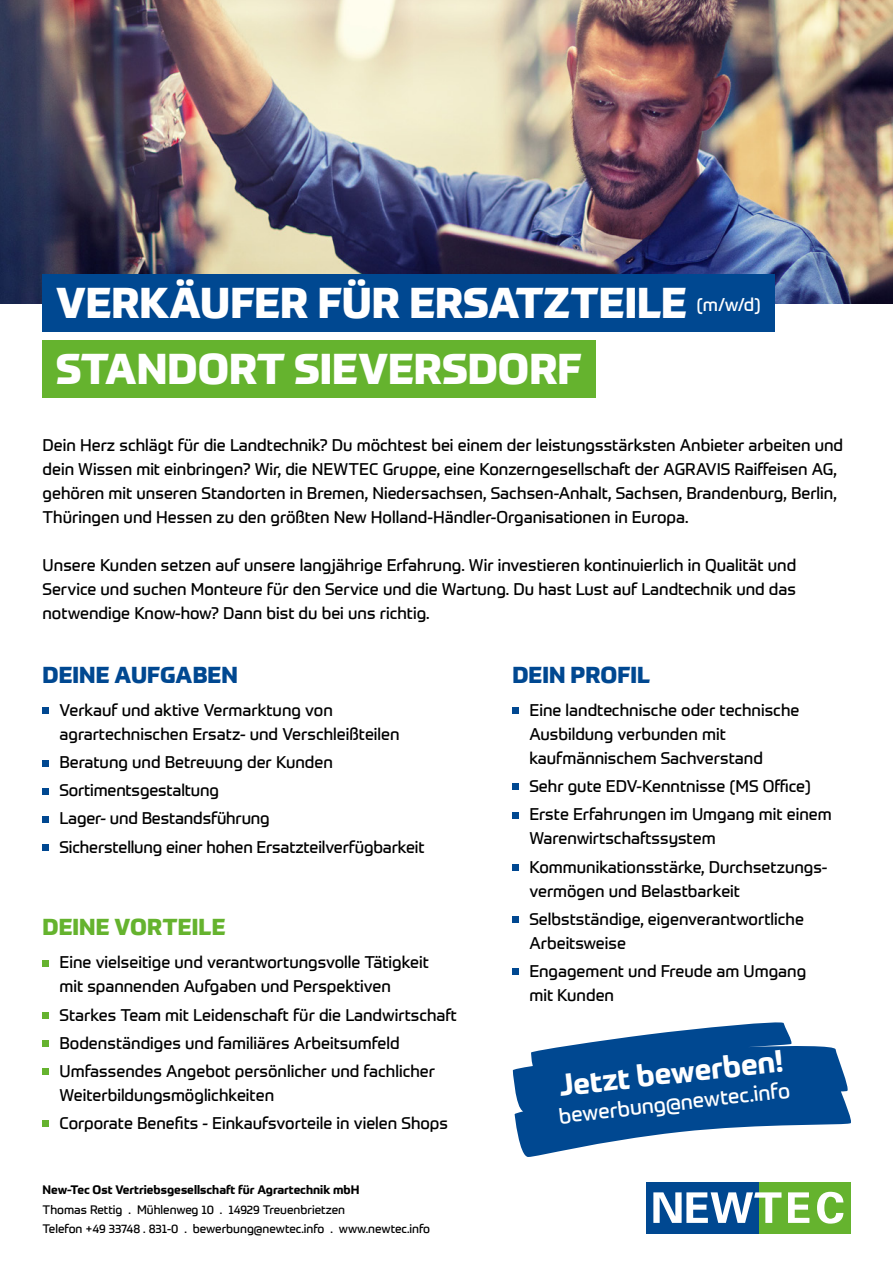
<style>
.page{position:relative;width:893px;height:1263px;background:#fff}
.page>*{position:absolute;margin:0;border:0;box-sizing:border-box;transform-origin:0 0}
.t1{font:800 42px "Prometo";color:#fff}
.t2{font:700 30px "Prometo";color:#fff}
.t3{font:800 22.5px "Prometo";letter-spacing:.005em;color:#004891}
.t4{font:800 22.5px "Prometo";letter-spacing:.005em;color:#65b32e}
.t5{font:21px "Prometo";color:#fff}
.t6{font:18px "Prometo";color:#fff}
.t7{font:16.5px/28.2px "Prometo";color:#000}
.t8{font:12px/19.5px "Prometo";color:#000}
.t9{font:700 12px "Prometo";color:#000}
</style>
<div class="page">
<div style="left:43px;top:341px;width:553px;height:57px;background:#65b32e"></div>
<div style="left:759px;top:1182px;width:91px;height:51px;background:#65b32e"></div>
<div style="left:646px;top:1182px;width:113px;height:51px;background:#004891"></div>
<svg style="left:653px;top:1192px;width:128px;height:31px"></svg>
<svg style="left:817px;top:1192px;width:26px;height:31px"></svg>
<svg style="left:788px;top:1192px;width:21px;height:31px"></svg>
<svg style="left:513px;top:1022px;width:338px;height:135px;fill:#004891"></svg>
<img style="left:0;top:0;width:893px;height:303px">
<div style="left:43px;top:275px;width:731px;height:57px;background:#004891"></div>
<div style="left:512px;top:707px;width:7px;height:7px;background:#004891"></div>
<div style="left:512px;top:864px;width:7px;height:7px;background:#004891"></div>
<div style="left:512px;top:916px;width:7px;height:7px;background:#004891"></div>
<div style="left:512px;top:969px;width:7px;height:6px;background:#004891"></div>
<div style="left:512px;top:784px;width:7px;height:6px;background:#004891"></div>
<div style="left:512px;top:812px;width:7px;height:6px;background:#004891"></div>
<div style="left:43px;top:707px;width:6px;height:7px;background:#004891"></div>
<svg style="left:43px;top:760px;width:6px;height:6px"></svg>
<svg style="left:43px;top:788px;width:6px;height:6px"></svg>
<svg style="left:43px;top:816px;width:6px;height:6px"></svg>
<svg style="left:43px;top:844px;width:6px;height:6px"></svg>
<svg style="left:43px;top:960px;width:6px;height:6px"></svg>
<svg style="left:43px;top:1012px;width:6px;height:6px"></svg>
<div style="left:43px;top:1040px;width:6px;height:7px;background:#65b32e"></div>
<div style="left:43px;top:1068px;width:6px;height:7px;background:#65b32e"></div>
<svg style="left:43px;top:1121px;width:6px;height:6px"></svg>
<h1 class="t1" style="left:56px;top:276px;width:632px">VERKÄUFER FÜR ERSATZTEILE</h1>
<p class="t6" style="left:696px;top:293px;width:66px">(m/w/d)</p>
<h1 class="t1" style="left:56px;top:342px;width:527px">STANDORT SIEVERSDORF</h1>
<p class="t7" style="left:43px;top:433px;width:802px;line-height:24px">Dein Herz schlägt für die Landtechnik? Du möchtest bei einem der leistungsstärksten Anbieter arbeiten und dein Wissen mit einbringen? Wir, die NEWTEC Gruppe, eine Konzerngesellschaft der AGRAVIS Raiffeisen AG, gehören mit unseren Standorten in Bremen, Niedersachsen, Sachsen-Anhalt, Sachsen, Brandenburg, Berlin, Thüringen und Hessen zu den größten New Holland-Händler-Organisationen in Europa.</p>
<p class="t7" style="left:43px;top:553px;width:755px;line-height:24px;text-align:justify">Unsere Kunden setzen auf unsere langjährige Erfahrung. Wir investieren kontinuierlich in Qualität und Service und suchen Monteure für den Service und die Wartung. Du hast Lust auf Landtechnik und das notwendige Know-how? Dann bist du bei uns richtig.</p>
<h3 class="t3" style="left:43px;top:660px;width:197px">DEINE AUFGABEN</h3>
<p class="t7" style="left:60px;top:698px;width:342px;line-height:24px">Verkauf und aktive Vermarktung von agrartechnischen Ersatz- und Verschleißteilen</p>
<p class="t7" style="left:60px;top:748px;width:367px">Beratung und Betreuung der Kunden Sortimentsgestaltung<br>Lager- und Bestandsführung<br>Sicherstellung einer hohen Ersatzteilverfügbarkeit</p>
<h3 class="t4" style="left:43px;top:913px;width:184px">DEINE VORTEILE</h3>
<p class="t7" style="left:60px;top:950px;width:371px;line-height:24px">Eine vielseitige und verantwortungsvolle Tätigkeit mit spannenden Aufgaben und Perspektiven</p>
<p class="t7" style="left:60px;top:1000px;width:399px">Starkes Team mit Leidenschaft für die Landwirtschaft<br>Bodenständiges und familiäres Arbeitsumfeld<br>Umfassendes Angebot persönlicher und fachlicher</p>
<p class="t7" style="left:60px;top:1081px;width:390px">Weiterbildungsmöglichkeiten<br>Corporate Benefits - Einkaufsvorteile in vielen Shops</p>
<p class="t9" style="left:43px;top:1182px;width:318px">New-Tec Ost Vertriebsgesellschaft für Agrartechnik mbH</p>
<p class="t8" style="left:43px;top:1199px;width:389px">Thomas Rettig . Mühlenweg 10 . 14929 Treuenbrietzen<br>Telefon +49 33748 . 831-0 . bewerbung@newtec.info . www.newtec.info</p>
<h3 class="t3" style="left:512px;top:660px;width:139px">DEIN PROFIL</h3>
<p class="t7" style="left:529px;top:698px;width:272px;line-height:24px">Eine landtechnische oder technische<br>Ausbildung verbunden mit kaufmännischem Sachverstand</p>
<p class="t7" style="left:529px;top:772px;width:304px">Sehr gute EDV-Kenntnisse (MS Office)<br>Erste Erfahrungen im Umgang mit einem</p>
<p class="t7" style="left:529px;top:824px;width:300px">Warenwirtschaftssystem<br>Kommunikationsstärke, Durchsetzungs-</p>
<p class="t7" style="left:529px;top:876px;width:276px">vermögen und Belastbarkeit<br>Selbstständige, eigenverantwortliche</p>
<p class="t7" style="left:529px;top:929px;width:278px">Arbeitsweise<br>Engagement und Freude am Umgang</p>
<p class="t7" style="left:529px;top:981px;width:86px">mit Kunden</p>
<h2 class="t2" style="left:557px;top:1068px;width:226px;rotate:-7deg">Jetzt bewerben!</h2>
<p class="t5" style="left:558px;top:1102px;width:234px;rotate:-6deg">bewerbung@newtec.info</p>
</div>
